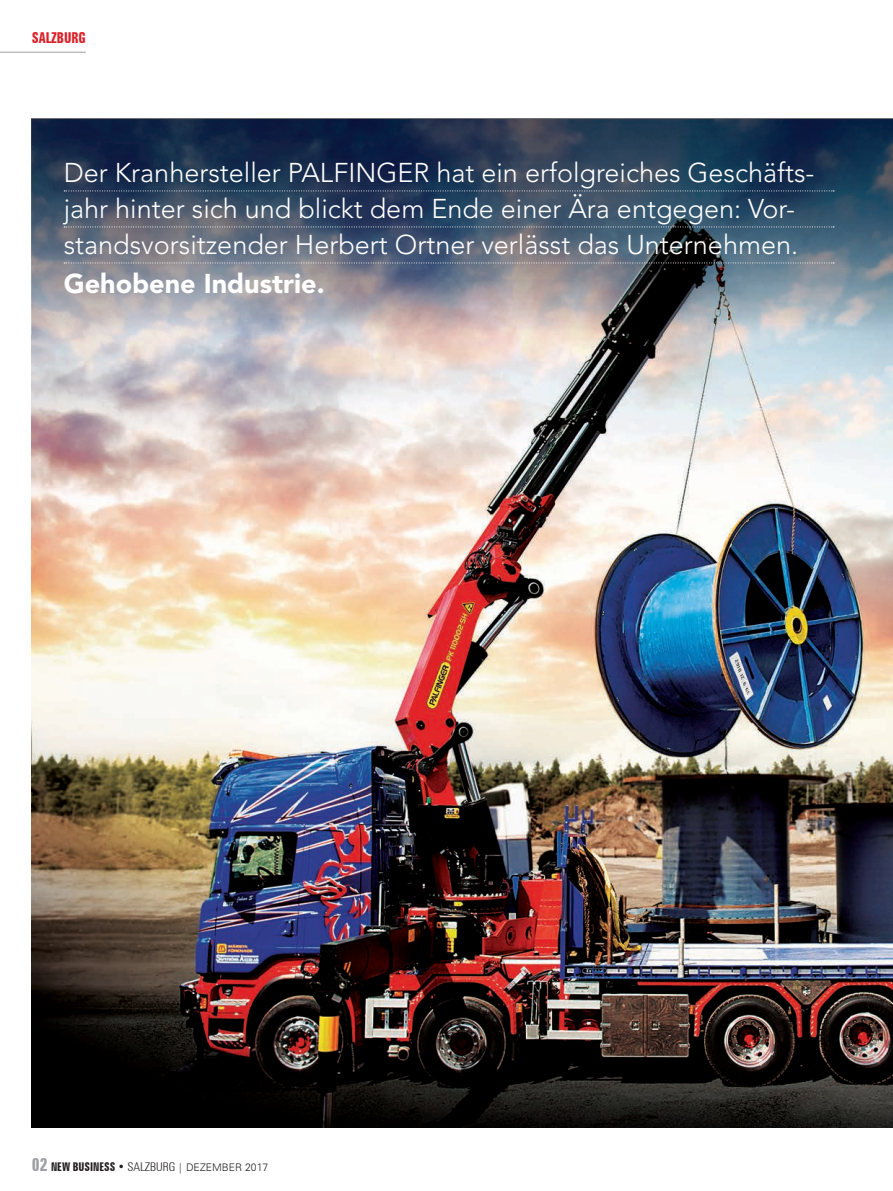
<style>
.page{position:relative;width:893px;height:1191px;background:#fff}
.page>*{position:absolute;margin:0;border:0;box-sizing:border-box;transform-origin:0 0}
.t1{font:300 27px/36px "Avenir LT Std";color:#fff}
.t2{font:900 27px "Avenir LT Std";color:#fff}
.t3{font:700 extra-condensed 15px "Zurich BT";color:#da2128}
.t4{font:300 10.5px "Zurich BT";color:#231f20}
.s1{font-weight:700;font-stretch:extra-condensed;font-size:18px;color:#9d9fa2}
.s2{font-weight:700;font-stretch:extra-condensed;font-size:12px}
.s3{font-stretch:condensed;font-size:12px}
</style>
<div class="page">
<hr style="left:0;top:52px;width:86px;height:1px;background:#9d9fa2">
<img style="left:32px;top:119px;width:861px;height:1008px">
<hr style="left:32px;top:118px;width:861px;height:1px;background:#6d6e71">
<svg style="left:64px;top:190px;width:770px;height:1px"></svg>
<svg style="left:64px;top:226px;width:770px;height:1px"></svg>
<svg style="left:64px;top:262px;width:770px;height:1px"></svg>
<p class="t3" style="left:32px;top:29px;width:55px">SALZBURG</p>
<p class="t1" style="left:64px;top:155px;width:752px">Der Kranhersteller PALFINGER hat ein erfolgreiches Geschäfts&shy;jahr hinter sich und blickt dem Ende einer Ära entgegen: Vor&shy;standsvorsitzender Herbert Ortner verlässt das Unternehmen.</p>
<p class="t2" style="left:64px;top:267px;width:262px">Gehobene Industrie.</p>
<p class="t4" style="left:32px;top:1160px;width:238px"><span class="s1">02</span> <span class="s2">NEW BUSINESS •</span> <span class="s3">SALZBURG</span> | DEZEMBER 2017</p>
</div>
